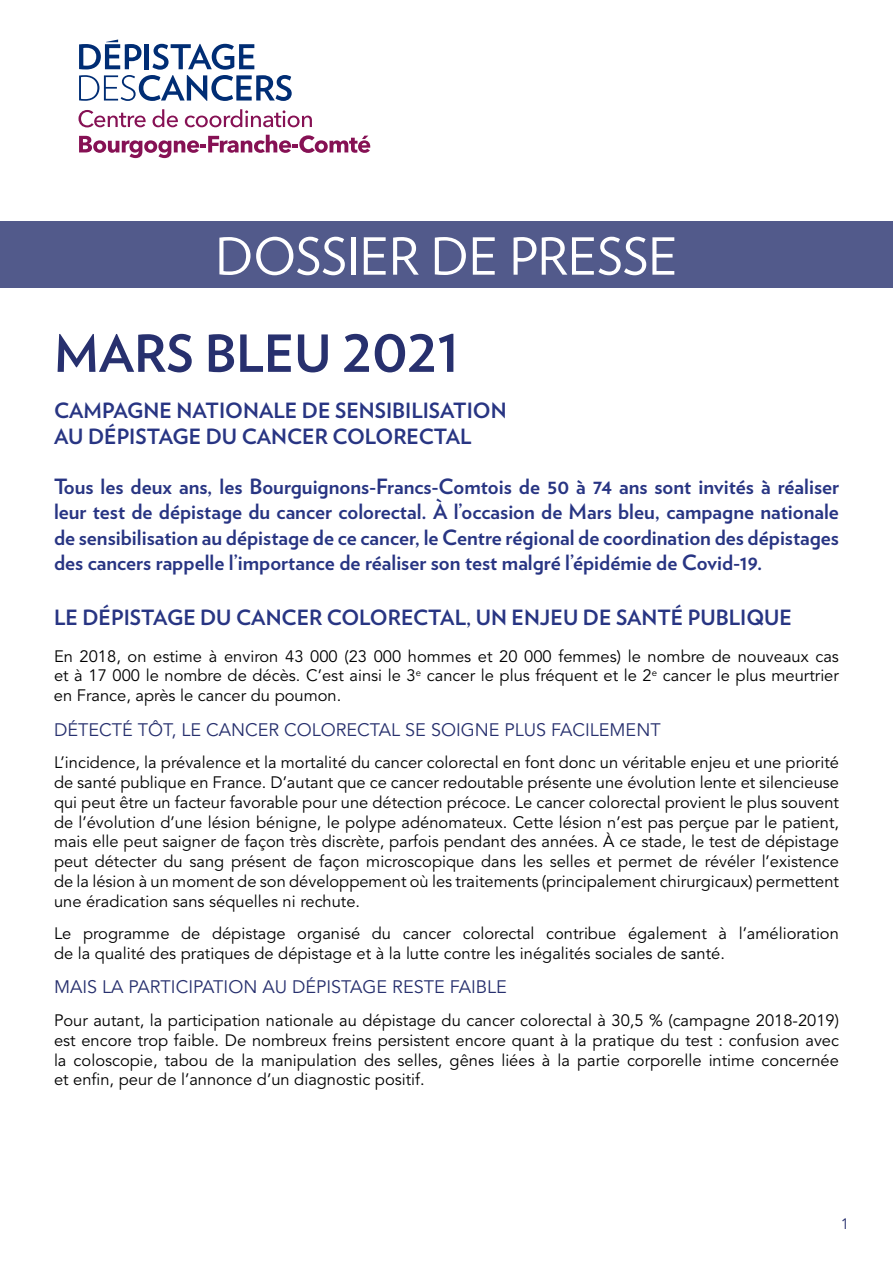
<style>
.page{position:relative;width:893px;height:1263px;background:#fff}
.page>*{position:absolute;margin:0;border:0;box-sizing:border-box;transform-origin:0 0}
.t1{font:51px "Verlag";color:#fff}
.t2{font:700 51px "Verlag";color:#27306e}
.t3{font:700 21px/25.2px "Verlag";color:#283583}
.t4{font:18px "Avenir LT Std";color:#27306e}
.t5{font:16.5px/19.8px "Avenir LT Std";color:#000;text-align:justify}
.t6{font:15px "Avenir LT Std";color:#27306e}
</style>
<div class="page">
<div style="left:0;top:221px;width:893px;height:66px;background:#525a8b"></div>
<svg style="left:79px;top:40px;width:213px;height:61px"></svg>
<svg style="left:79px;top:135px;width:291px;height:23px"></svg>
<svg style="left:79px;top:110px;width:67px;height:17px"></svg>
<svg style="left:153px;top:109px;width:25px;height:18px"></svg>
<svg style="left:185px;top:109px;width:127px;height:18px"></svg>
<h1 class="t1" style="left:215px;top:218px;width:464px">DOSSIER DE PRESSE</h1>
<h1 class="t2" style="left:54px;top:313px;width:407px">MARS BLEU 2021</h1>
<p class="t3" style="left:54px;top:397px;width:454px">CAMPAGNE NATIONALE DE SENSIBILISATION<br>AU DÉPISTAGE DU CANCER COLORECTAL</p>
<p class="t3" style="left:54px;top:473px;width:787px;text-align:justify">Tous les deux ans, les Bourguignons-Francs-Comtois de 50 à 74 ans sont invités à réaliser leur test de dépistage du cancer colorectal. À l’occasion de Mars bleu, campagne nationale de sensibilisation au dépistage de ce cancer, le Centre régional de coordination des dépistages des cancers rappelle l’importance de réaliser son test malgré l’épidémie de Covid-19.</p>
<p class="t3" style="left:54px;top:603px;width:739px">LE DÉPISTAGE DU CANCER COLORECTAL, UN ENJEU DE SANTÉ PUBLIQUE</p>
<p class="t5" style="left:54px;top:646px;width:786px">En 2018, on estime à environ 43 000 (23 000 hommes et 20 000 femmes) le nombre de nouveaux cas et à 17 000 le nombre de décès. C’est ainsi le 3<sup>e</sup> cancer le plus fréquent et le 2<sup>e</sup> cancer le plus meurtrier en France, après le cancer du poumon.</p>
<p class="t4" style="left:54px;top:719px;width:608px">DÉTECTÉ TÔT, LE CANCER COLORECTAL SE SOIGNE PLUS FACILEMENT</p>
<p class="t5" style="left:54px;top:753px;width:787px">L’incidence, la prévalence et la mortalité du cancer colorectal en font donc un véritable enjeu et une priorité de santé publique en France. D’autant que ce cancer redoutable présente une évolution lente et silencieuse qui peut être un facteur favorable pour une détection précoce. Le cancer colorectal provient le plus souvent de l’évolution d’une lésion bénigne, le polype adénomateux. Cette lésion n’est pas perçue par le patient, mais elle peut saigner de façon très discrète, parfois pendant des années. À ce stade, le test de dépistage peut détecter du sang présent de façon microscopique dans les selles et permet de révéler l’existence de la lésion à un moment de son développement où les traitements (principalement chirurgicaux) permettent une éradication sans séquelles ni rechute.</p>
<p class="t5" style="left:54px;top:924px;width:786px">Le programme de dépistage organisé du cancer colorectal contribue également à l’amélioration de la qualité des pratiques de dépistage et à la lutte contre les inégalités sociales de santé.</p>
<p class="t4" style="left:54px;top:977px;width:454px">MAIS LA PARTICIPATION AU DÉPISTAGE RESTE FAIBLE</p>
<p class="t5" style="left:54px;top:1011px;width:787px">Pour autant, la participation nationale au dépistage du cancer colorectal à 30,5 % (campagne 2018-2019) est encore trop faible. De nombreux freins persistent encore quant à la pratique du test : confusion avec la coloscopie, tabou de la manipulation des selles, gênes liées à la partie corporelle intime concernée et enfin, peur de l’annonce d’un diagnostic positif.</p>
<p class="t6" style="left:841px;top:1215px;width:10px">1</p>
</div>
